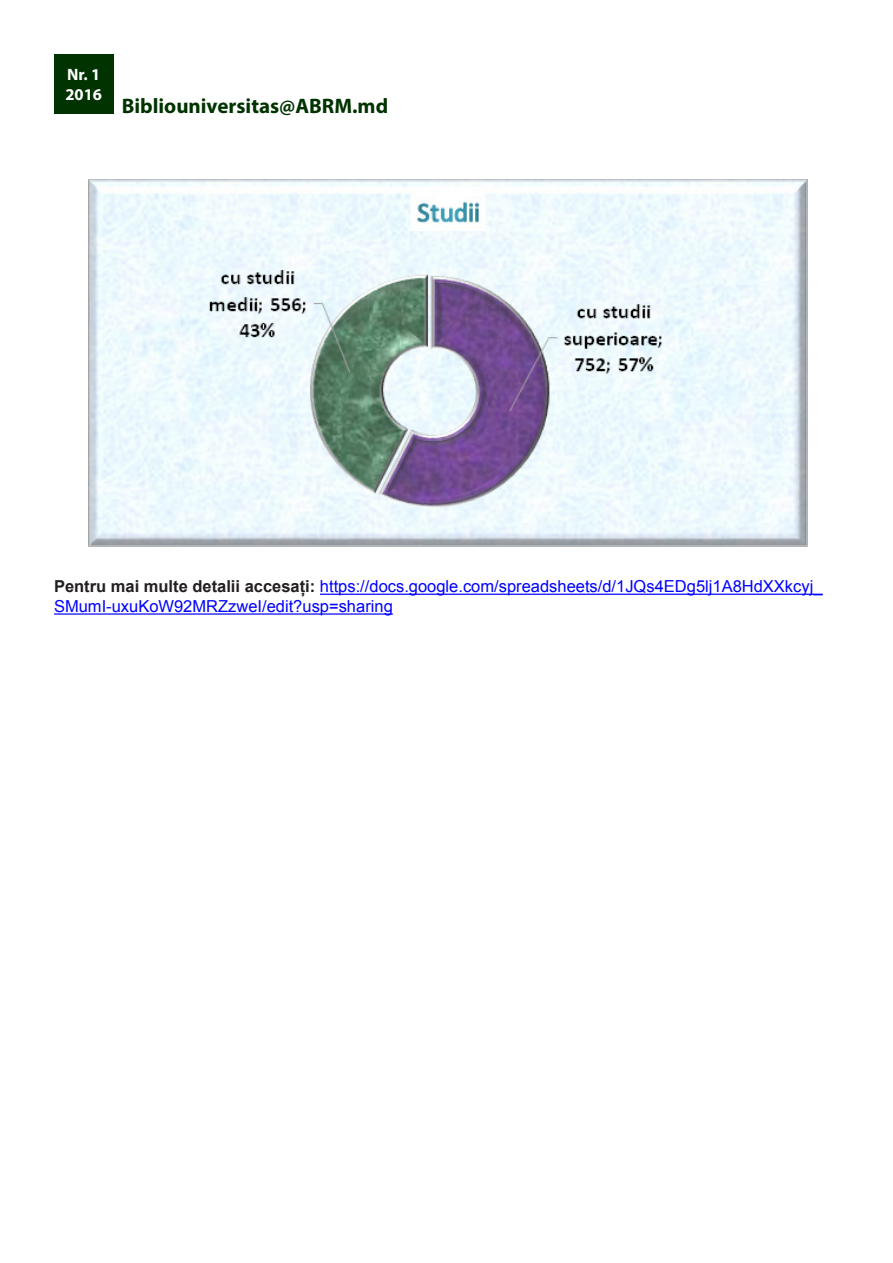
<style>
.page{position:relative;width:893px;height:1263px;background:#fff}
.page>*{position:absolute;margin:0;border:0;box-sizing:border-box;transform-origin:0 0}
.t1{font:700 21px "Myriad Pro";color:#030}
.t2{font:16.5px/19.8px "Arial";color:#00f}
.t3{font:700 16.5px "Myriad Pro";color:#fff}
.s1{font-weight:700;color:#231f20}
</style>
<div class="page">
<hr style="left:320px;top:594px;width:503px;height:1px;background:#00f">
<hr style="left:54px;top:613px;width:339px;height:2px;background:#00f">
<div style="left:54px;top:54px;width:59px;height:59px;background:#030"></div>
<img style="left:88px;top:179px;width:719px;height:368px">
<p class="t3" style="left:67px;top:64px;width:35px">Nr. 1</p>
<p class="t3" style="left:65px;top:83px;width:38px">2016</p>
<p class="t1" style="left:122px;top:93px;width:268px">Bibliouniversitas@ABRM.md</p>
<p class="t2" style="left:54px;top:577px;width:770px"><span class="s1">Pentru mai multe detalii accesați:</span> https://docs.google.com/spreadsheets/d/1JQs4EDg5lj1A8HdXXkcyj_<br>SMumI-uxuKoW92MRZzweI/edit?usp=sharing</p>
</div>
